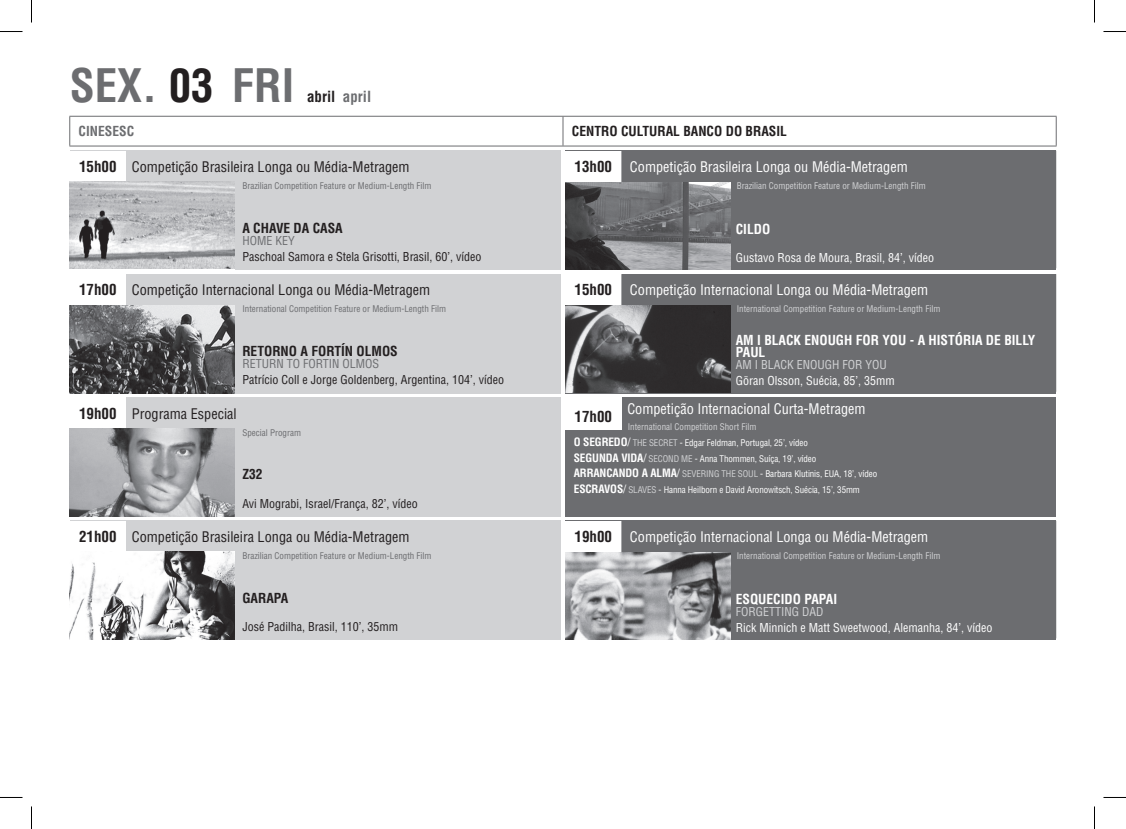
<style>
.page{position:relative;width:1126px;height:829px;background:#fff}
.page>*{position:absolute;margin:0;border:0;box-sizing:border-box;transform-origin:0 0}
.t1{font:700 condensed 45px "Helvetica LT Std";color:#6c6d70}
.t2{font:700 condensed 15px "Helvetica LT Std";color:#231f20}
.t3{font:700 condensed 15px "Helvetica";color:#231f20}
.t4{font:condensed 14.25px "Helvetica LT Std";color:#fff}
.t5{font:condensed 14.25px "Helvetica LT Std";color:#231f20}
.t6{font:700 condensed 13.5px "Helvetica LT Std";color:#231f20}
.t7{font:700 condensed 13.5px/12px "Helvetica LT Std";color:#fff}
.t8{font:700 condensed 13.5px "Helvetica LT Std";color:#6c6d70}
.t9{font:condensed 12px "Helvetica LT Std";color:#231f20}
.t10{font:condensed 12px "Helvetica LT Std";color:#fff}
.t11{font:condensed 12px "Helvetica LT Std";color:#d1d2d4}
.t12{font:condensed 12px "Helvetica LT Std";color:#6c6d70}
.t13{font:condensed 9px/16.6px "Helvetica LT Std";color:#d1d2d4;text-align:center}
.t14{font:condensed 9px/15.6px "Helvetica LT Std";letter-spacing:-.01em;color:#fff}
.t15{font:condensed 9px "Helvetica LT Std";color:#6c6d70}
.s1{color:#231f20}
.s2{color:#6c6d70}
.s3{font-weight:700;font-size:15px}
.s4{font-weight:700;font-size:11.25px;color:#fff}
.s5{font-size:11.25px;color:#fff}
.s6{color:#fff}
.s7{font-weight:700;font-size:11.25px}
.s8{font-size:11.25px}
.s9{color:#d1d2d4}
</style>
<div class="page">
<hr style="left:69px;top:116px;width:494px;height:1px;background:#6c6d70">
<svg style="left:69px;top:117px;width:1px;height:29px"></svg>
<hr style="left:563px;top:116px;width:494px;height:1px;background:#6c6d70">
<svg style="left:563px;top:117px;width:1px;height:29px"></svg>
<svg style="left:1056px;top:117px;width:1px;height:29px"></svg>
<hr style="left:69px;top:146px;width:494px;height:1px;background:#6c6d70">
<hr style="left:563px;top:146px;width:494px;height:1px;background:#6c6d70">
<div style="left:621px;top:151px;width:435px;height:117px;background:#6c6d70"></div>
<div style="left:70px;top:151px;width:491px;height:119px;background:#d1d2d4"></div>
<div style="left:70px;top:151px;width:56px;height:31px;background:#fff"></div>
<div style="left:70px;top:274px;width:491px;height:119px;background:#d1d2d4"></div>
<div style="left:70px;top:274px;width:56px;height:32px;background:#fff"></div>
<div style="left:70px;top:397px;width:491px;height:119px;background:#d1d2d4"></div>
<div style="left:70px;top:397px;width:56px;height:32px;background:#fff"></div>
<div style="left:70px;top:520px;width:491px;height:119px;background:#d1d2d4"></div>
<div style="left:70px;top:520px;width:56px;height:32px;background:#fff"></div>
<img style="left:70px;top:551px;width:165px;height:88px">
<div style="left:565px;top:397px;width:491px;height:119px;background:#6c6d70"></div>
<div style="left:565px;top:397px;width:56px;height:32px;background:#fff"></div>
<img style="left:70px;top:182px;width:165px;height:87px">
<img style="left:70px;top:306px;width:165px;height:87px">
<img style="left:565px;top:182px;width:165px;height:88px">
<img style="left:70px;top:428px;width:165px;height:88px">
<div style="left:621px;top:274px;width:435px;height:117px;background:#6c6d70"></div>
<img style="left:565px;top:305px;width:165px;height:87px">
<div style="left:621px;top:520px;width:435px;height:118px;background:#6c6d70"></div>
<img style="left:565px;top:552px;width:165px;height:87px">
<svg style="left:0;top:31px;width:22px;height:1px"></svg>
<svg style="left:1103px;top:31px;width:23px;height:1px"></svg>
<svg style="left:0;top:797px;width:22px;height:1px"></svg>
<svg style="left:1103px;top:797px;width:23px;height:1px"></svg>
<svg style="left:31px;top:0;width:1px;height:22px"></svg>
<svg style="left:31px;top:806px;width:1px;height:22px"></svg>
<svg style="left:1094px;top:0;width:1px;height:22px"></svg>
<svg style="left:1094px;top:806px;width:1px;height:22px"></svg>
<h1 class="t1" style="left:70px;top:57px;width:226px">SEX. <span class="s1">03</span> FRI</h1>
<h2 class="t3" style="left:307px;top:88px;width:66px">abril <span class="s2">april</span></h2>
<h3 class="t8" style="left:79px;top:123px;width:57px">CINESESC</h3>
<h3 class="t6" style="left:572px;top:123px;width:217px">CENTRO CULTURAL BANCO DO BRASIL</h3>
<h3 class="t5" style="left:79px;top:157px;width:332px"><span class="s3">15h00</span> Competição Brasileira Longa ou Média-Metragem</h3>
<h3 class="t4" style="left:630px;top:158px;width:279px">Competição Brasileira Longa ou Média-Metragem</h3>
<p class="t15" style="left:242px;top:180px;width:191px">Brazilian Competition Feature or Medium-Length Film</p>
<h3 class="t6" style="left:242px;top:219px;width:102px">A CHAVE DA CASA</h3>
<h3 class="t12" style="left:242px;top:233px;width:54px">HOME KEY</h3>
<h3 class="t9" style="left:242px;top:249px;width:241px">Paschoal Samora e Stela Grisotti, Brasil, 60’, vídeo</h3>
<h3 class="t5" style="left:79px;top:281px;width:353px"><span class="s3">17h00</span> Competição Internacional Longa ou Média-Metragem</h3>
<p class="t15" style="left:242px;top:303px;width:205px">International Competition Feature or Medium-Length Film</p>
<h3 class="t6" style="left:242px;top:342px;width:157px">RETORNO A FORTÍN OLMOS</h3>
<h3 class="t12" style="left:242px;top:356px;width:138px">RETURN TO FORTIN OLMOS</h3>
<h3 class="t9" style="left:242px;top:372px;width:263px">Patrício Coll e Jorge Goldenberg, Argentina, 104’, vídeo</h3>
<h3 class="t5" style="left:79px;top:404px;width:159px"><span class="s3">19h00</span> Programa Especial</h3>
<p class="t15" style="left:242px;top:427px;width:60px">Special Program</p>
<h3 class="t6" style="left:242px;top:466px;width:22px">Z32</h3>
<h3 class="t9" style="left:242px;top:495px;width:177px">Avi Mograbi, Israel/França, 82’, vídeo</h3>
<h3 class="t5" style="left:79px;top:527px;width:332px"><span class="s3">21h00</span> Competição Brasileira Longa ou Média-Metragem</h3>
<p class="t15" style="left:242px;top:550px;width:191px">Brazilian Competition Feature or Medium-Length Film</p>
<h3 class="t6" style="left:242px;top:589px;width:48px">GARAPA</h3>
<h3 class="t9" style="left:242px;top:619px;width:157px">José Padilha, Brasil, 110’, 35mm</h3>
<h2 class="t2" style="left:575px;top:157px;width:39px">13h00</h2>
<p class="t13" style="left:737px;top:177px;width:191px">Brazilian Competition Feature or Medium-Length Film</p>
<h3 class="t7" style="left:736px;top:222px;width:36px">CILDO</h3>
<h3 class="t10" style="left:736px;top:250px;width:200px">Gustavo Rosa de Moura, Brasil, 84’, vídeo</h3>
<h2 class="t2" style="left:575px;top:280px;width:39px">15h00</h2>
<h3 class="t4" style="left:630px;top:281px;width:300px">Competição Internacional Longa ou Média-Metragem</h3>
<p class="t13" style="left:737px;top:301px;width:205px">International Competition Feature or Medium-Length Film</p>
<h3 class="t7" style="left:736px;top:334px;width:301px">AM I BLACK ENOUGH FOR YOU - A HISTÓRIA DE BILLY<br>PAUL</h3>
<h3 class="t11" style="left:736px;top:357px;width:153px">AM I BLACK ENOUGH FOR YOU</h3>
<h3 class="t10" style="left:736px;top:373px;width:160px">Göran Olsson, Suécia, 85’, 35mm</h3>
<h2 class="t2" style="left:575px;top:407px;width:39px">17h00</h2>
<h3 class="t4" style="left:627px;top:399px;width:240px">Competição Internacional Curta-Metragem</h3>
<p class="t13" style="left:574px;top:418px;width:236px">International Competition Short Film<br><span class="s4">O SEGREDO</span><span class="s5">/</span> THE SECRET <span class="s6">- Edgar Feldman, Portugal, 25’, vídeo</span></p>
<p class="t14" style="left:574px;top:450px;width:305px"><span class="s7">SEGUNDA VIDA</span><span class="s8">/</span> <span class="s9">SECOND ME</span> - Anna Thommen, Suíça, 19’, vídeo<br><span class="s7">ARRANCANDO A ALMA</span><span class="s8">/</span> <span class="s9">SEVERING THE SOUL</span> - Barbara Klutinis, EUA, 18’, vídeo<br><span class="s7">ESCRAVOS</span><span class="s8">/</span> <span class="s9">SLAVES</span> - Hanna Heilborn e David Aronowitsch, Suécia, 15’, 35mm</p>
<h2 class="t2" style="left:575px;top:527px;width:39px">19h00</h2>
<h3 class="t4" style="left:630px;top:527px;width:300px">Competição Internacional Longa ou Média-Metragem</h3>
<p class="t13" style="left:737px;top:547px;width:205px">International Competition Feature or Medium-Length Film</p>
<h3 class="t7" style="left:736px;top:592px;width:103px">ESQUECIDO PAPAI</h3>
<h3 class="t11" style="left:736px;top:603px;width:89px">FORGETTING DAD</h3>
<h3 class="t10" style="left:736px;top:620px;width:258px">Rick Minnich e Matt Sweetwood, Alemanha, 84’, vídeo</h3>
</div>
